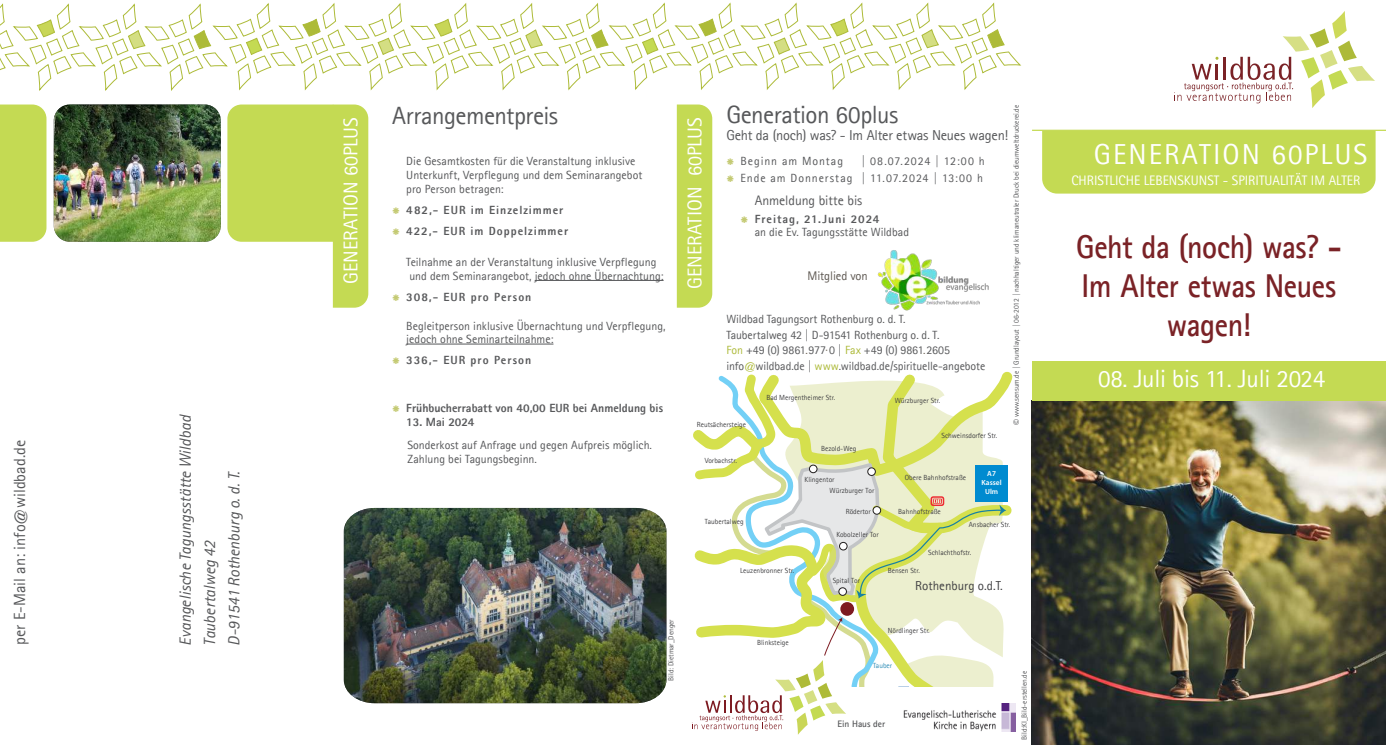
<style>
.page{position:relative;width:1386px;height:745px;background:#fff}
.page>*{position:absolute;margin:0;border:0;box-sizing:border-box;transform-origin:0 0}
.t1{font:700 33px/39.2px "Agfa Rotis Sans Serif";letter-spacing:-.015em;color:#7a2226;text-align:center;scale:.91 1}
.t2{font:28.88px "Agfa Rotis Sans Serif";letter-spacing:.07em;color:#fff}
.t3{font:25px "Agfa Rotis Sans Serif";letter-spacing:-.02em;color:#57585a}
.t4{font:25px "Agfa Rotis Sans Serif";letter-spacing:-.01em;color:#fff}
.t5{font:20px "Agfa Rotis Sans Serif";color:#fff}
.t6{font:italic 16.25px/24.5px "Agfa Rotis Sans Serif";color:#57585a}
.t7{font:16.25px "Agfa Rotis Sans Serif";color:#57585a}
.t8{font:14.38px "Agfa Rotis Sans Serif";letter-spacing:-.015em;color:#57585a}
.t9{font:13.75px "Agfa Rotis Sans Serif";color:#fff}
.t10{font:13.75px "Agfa Rotis Sans Serif";letter-spacing:-.005em;color:#57585a}
.t11{font:13px "Agfa Rotis Sans Serif";color:#424244}
.t12{font:12.5px "Agfa Rotis Sans Serif";letter-spacing:-.01em;color:#5e5852}
.t13{font:11.88px/13.8px "Agfa Rotis Sans Serif";color:#57585a}
.t14{font:800 11.88px/21px "Agfa Rotis Sans Serif";letter-spacing:.075em;color:#57585a}
.t15{font:11.88px/17.5px "Agfa Rotis Sans Serif";letter-spacing:.08em;color:#57585a;text-align:right}
.t16{font:800 11.88px "Agfa Rotis Sans Serif";color:#57585a}
.t17{font:700 9.38px "Agfa Rotis Sans Serif";letter-spacing:-.005em;color:#57585a}
.t18{font:7.5px "Agfa Rotis Sans Serif";letter-spacing:-.01em;color:#57585a}
.t19{font:7.38px/10.8px "Agfa Rotis Sans Serif";color:#424244}
.t20{font:600 7.38px/8.9px "Myriad Pro";color:#fff;text-align:center}
.t21{font:7.38px "Agfa Rotis Sans Serif";color:#308eb7}
.s1{font-size:11.88px}
.s2{font-weight:700}
.s3{color:#adba39}
.s4{color:#706658}
.s5{font-family:"Rotis Sans Serif";font-weight:300}
</style>
<div class="page">
<svg style="left:1174px;top:11px;width:200px;height:97px"></svg>
<div style="left:1042px;top:131px;width:333px;height:62px;background:#c4da53"></div>
<hr style="left:1032px;top:130px;width:353px;height:1px;background:#c4da53">
<svg style="left:692px;top:371px;width:321px;height:363px"></svg>
<div style="left:867px;top:467px;width:8px;height:8px;background:#fff;border-radius:50%"></div>
<div style="left:867px;top:467px;width:8px;height:8px;border:1px solid #221f1f;border-radius:50%"></div>
<div style="left:873px;top:506px;width:7px;height:8px;background:#fff;border-radius:50%"></div>
<div style="left:872px;top:506px;width:9px;height:8px;border:1px solid #221f1f;border-radius:50%"></div>
<svg style="left:839px;top:542px;width:8px;height:7px"></svg>
<div style="left:839px;top:541px;width:8px;height:9px;border:1px solid #221f1f;border-radius:50%"></div>
<div style="left:839px;top:587px;width:7px;height:8px;background:#fff;border-radius:50%"></div>
<div style="left:838px;top:587px;width:8px;height:8px;border:1px solid #221f1f;border-radius:50%"></div>
<div style="left:809px;top:465px;width:8px;height:7px;background:#fff;border-radius:50%"></div>
<div style="left:809px;top:464px;width:8px;height:8px;border:1px solid #221f1f;border-radius:50%"></div>
<div style="left:975px;top:465px;width:33px;height:37px;background:#008bd0"></div>
<img style="left:1031px;top:400px;width:354px;height:344px">
<div style="left:1032px;top:360px;width:353px;height:40px;background:#c4da53"></div>
<img style="left:877px;top:250px;width:112px;height:61px">
<div style="left:677px;top:104px;width:35px;height:203px;background:#c4da53"></div>
<hr style="left:534px;top:280px;width:129px;height:1px;background:#57585a">
<hr style="left:406px;top:343px;width:147px;height:1px;background:#57585a">
<div style="left:852px;top:686px;width:164px;height:55px;background:#fff"></div>
<img style="left:903px;top:703px;width:113px;height:27px">
<svg style="left:227px;top:104px;width:141px;height:203px"></svg>
<img style="left:54px;top:104px;width:167px;height:137px">
<svg style="left:0;top:3px;width:1020px;height:88px"></svg>
<div style="left:0;top:104px;width:46px;height:137px;background:#c4da53"></div>
<img style="left:344px;top:507px;width:322px;height:195px">
<h3 class="t7" style="left:11px;top:644px;width:206px;rotate:-90deg">per E-Mail an: info@wildbad.de</h3>
<h3 class="t6" style="left:174px;top:645px;width:232px;rotate:-90deg">Evangelische Tagungsstätte Wildbad<br>Taubertalweg 42<br>D-91541 Rothenburg o. d. T.</h3>
<h3 class="t5" style="left:340px;top:284px;width:168px;rotate:-90deg">GENERATION 60PLUS</h3>
<h3 class="t3" style="left:392px;top:102px;width:167px">Arrangementpreis</h3>
<p class="t13" style="left:406px;top:154px;width:237px">Die Gesamtkosten f¸r die Veranstaltung inklusive<br>Unterkunft, Verpflegung und dem Seminarangebot pro Person betragen:</p>
<p class="t14" style="left:406px;top:199px;width:163px">482,- EUR im Einzelzimmer<br>422,- EUR im Doppelzimmer</p>
<p class="t13" style="left:406px;top:255px;width:259px">Teilnahme an der Veranstaltung inklusive Verpflegung und dem Seminarangebot, jedoch ohne Übernachtung:</p>
<p class="t14" style="left:406px;top:286px;width:127px">308,- EUR pro Person</p>
<p class="t13" style="left:406px;top:318px;width:261px">Begleitperson inklusive Übernachtung und Verpflegung, jedoch ohne Seminarteilnahme:</p>
<p class="t14" style="left:406px;top:349px;width:126px">336,- EUR pro Person</p>
<p class="t16" style="left:406px;top:401px;width:258px">Frühbucherrabatt von 40,00 EUR bei Anmeldung bis</p>
<p class="t16" style="left:406px;top:414px;width:70px">13. Mai 2024</p>
<p class="t13" style="left:407px;top:438px;width:246px">Sonderkost auf Anfrage und gegen Aufpreis mˆglich.<br>Zahlung bei Tagungsbeginn.</p>
<p class="t18" style="left:667px;top:680px;width:63px;rotate:-90deg">Bild: Dietmar_Denger</p>
<p class="t18" style="left:1012px;top:424px;width:321px;rotate:-90deg"><span class="s1">©</span> www.sensum.de | Grundlayout | 06-2012 <span class="s2">|</span> nachhaltiger und klimaneutraler Druck bei dieumweltdruckerei.de</p>
<h3 class="t3" style="left:726px;top:101px;width:173px">Generation 60plus</h3>
<p class="t8" style="left:726px;top:127px;width:283px">Geht da (noch) was? - Im Alter etwas Neues wagen!</p>
<p class="t15" style="left:740px;top:152px;width:104px">Beginn am Montag</p>
<h3 class="t5" style="left:684px;top:289px;width:173px;rotate:-90deg">GENERATION 60PLUS</h3>
<p class="t15" style="left:740px;top:152px;width:246px">| 08.07.2024 | 12:00 h<br>Ende am Donnerstag | 11.07.2024 | 13:00 h</p>
<p class="t10" style="left:754px;top:193px;width:109px">Anmeldung bitte bis</p>
<p class="t14" style="left:754px;top:208px;width:126px">Freitag, 21.Juni 2024</p>
<p class="t13" style="left:754px;top:225px;width:156px">an die Ev. Tagungsst‰tte Wildbad</p>
<p class="t12" style="left:807px;top:268px;width:62px">Mitglied von</p>
<p class="t13" style="left:726px;top:311px;width:260px;line-height:15.5px">Wildbad Tagungsort Rothenburg o. d. T.<br>Taubertalweg 42 | D-91541 Rothenburg o. d. T.<br><span class="s3">Fon</span> +49 (0) 9861<span class="s4">.</span>977<span class="s4">·</span>0 | <span class="s3">Fax</span> +49 (0) 9861<span class="s4">.</span>2605 info<span class="s3">@</span>wildbad.de | <span class="s3">www</span>.wildbad.de/spirituelle-angebote</p>
<p class="t19" style="left:766px;top:392px;width:70px">Bad Mergentheimer Str.</p>
<p class="t19" style="left:894px;top:395px;width:47px">W¸rzburger Str.</p>
<p class="t19" style="left:696px;top:419px;width:51px">Reuts‰chersteige</p>
<p class="t19" style="left:705px;top:455px;width:34px">Vorbachstr<span class="s5">.</span></p>
<p class="t19" style="left:705px;top:515px;width:40px">Taubertalweg</p>
<p class="t19" style="left:740px;top:565px;width:55px">Leuzenbronner Str.</p>
<p class="t19" style="left:821px;top:443px;width:37px">Bezold-Weg</p>
<p class="t19" style="left:829px;top:474px;width:46px;text-indent:-25px">Klingentor<br>W¸rzburger Tor</p>
<p class="t19" style="left:845px;top:506px;width:27px">Rˆdertor</p>
<p class="t19" style="left:836px;top:529px;width:44px">Kobolzeller Tor</p>
<p class="t19" style="left:832px;top:574px;width:29px">Spital Tor</p>
<p class="t19" style="left:941px;top:430px;width:57px">Schweinsdorfer Str.</p>
<p class="t19" style="left:904px;top:472px;width:63px">Obere Bahnhofstrafle</p>
<p class="t19" style="left:898px;top:506px;width:44px">Bahnhofstrafle</p>
<p class="t20" style="left:981px;top:469px;width:22px">A7<br>Kassel<br>Ulm</p>
<p class="t19" style="left:887px;top:564px;width:34px">Bensen Str.</p>
<p class="t19" style="left:968px;top:518px;width:43px">Ansbacher Str.</p>
<p class="t19" style="left:928px;top:546px;width:45px">Schlachthofstr<span class="s5">.</span></p>
<p class="t11" style="left:915px;top:578px;width:89px">Rothenburg o.d.T.</p>
<p class="t19" style="left:757px;top:637px;width:33px">Blinksteige</p>
<p class="t19" style="left:887px;top:625px;width:44px">Nˆrdlinger Str.</p>
<p class="t21" style="left:873px;top:661px;width:21px">Tauber</p>
<p class="t17" style="left:837px;top:718px;width:49px">Ein Haus der</p>
<p class="t18" style="left:1020px;top:739px;width:70px;rotate:-90deg">Bild:KI_Bild-erstellen.de</p>
<h2 class="t2" style="left:1093px;top:139px;width:275px">GENERATION 60PLUS</h2>
<p class="t9" style="left:1071px;top:173px;width:290px">CHRISTLICHE LEBENSKUNST - SPIRITUALITÄT IM ALTER</p>
<h1 class="t1" style="left:1076px;top:228px;width:293px">Geht da (noch) was? -<br>Im Alter etwas Neues wagen!</h1>
<h3 class="t4" style="left:1098px;top:365px;width:229px">08. Juli bis 11. Juli 2024</h3>
</div>
